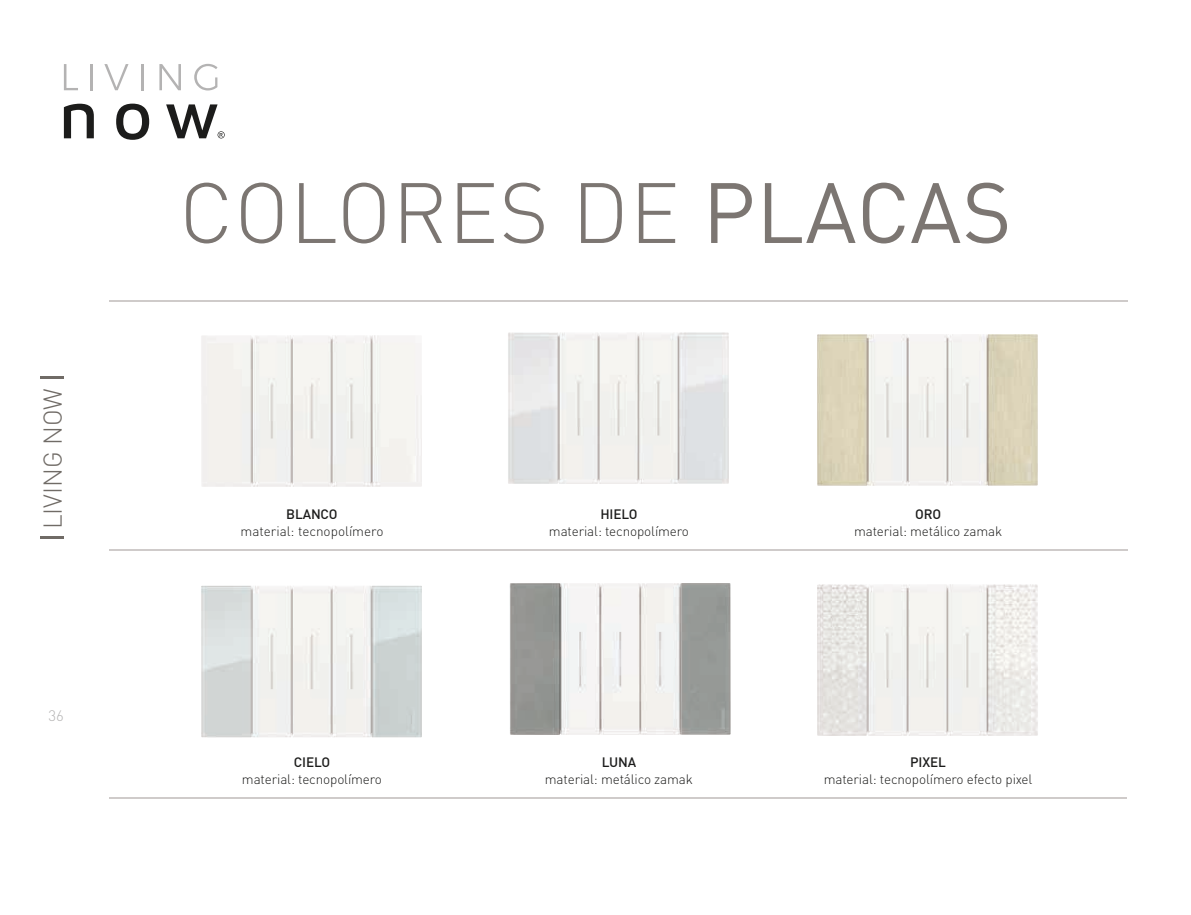
<style>
.page{position:relative;width:1191px;height:915px;background:#fff}
.page>*{position:absolute;margin:0;border:0;box-sizing:border-box;transform-origin:0 0}
.t1{font:300 84px "DIN Pro";letter-spacing:.01em;color:#7c7672}
.t2{font:300 25.5px "DIN Pro";color:#706b66}
.t3{font:300 15px "DIN Pro";color:#b4b3b3}
.t4{font:300 13.5px "DIN Pro";letter-spacing:-.01em;color:#1c1c1b}
.t5{font:500 13.5px "DIN Pro";letter-spacing:-.01em;color:#1c1c1b}
.s1{font-weight:400}
</style>
<div class="page">
<img style="left:510px;top:583px;width:220px;height:151px">
<img style="left:817px;top:334px;width:221px;height:151px">
<img style="left:201px;top:335px;width:221px;height:151px">
<img style="left:817px;top:584px;width:221px;height:151px">
<img style="left:508px;top:332px;width:221px;height:152px">
<img style="left:201px;top:585px;width:221px;height:152px">
<svg style="left:64px;top:64px;width:14px;height:26px"></svg>
<hr style="left:91px;top:64px;width:2px;height:26px;background:#b4b3b3">
<svg style="left:104px;top:64px;width:24px;height:26px"></svg>
<hr style="left:141px;top:64px;width:3px;height:26px;background:#b4b3b3">
<svg style="left:159px;top:64px;width:22px;height:26px"></svg>
<svg style="left:194px;top:64px;width:23px;height:26px"></svg>
<svg style="left:64px;top:104px;width:30px;height:34px"></svg>
<svg style="left:116px;top:104px;width:33px;height:36px"></svg>
<svg style="left:166px;top:104px;width:59px;height:34px"></svg>
<hr style="left:40px;top:536px;width:24px;height:2px;background:#706b66">
<hr style="left:40px;top:376px;width:24px;height:3px;background:#706b66">
<hr style="left:109px;top:548px;width:1018px;height:2px;background:#cfcbca">
<hr style="left:109px;top:300px;width:1018px;height:2px;background:#cfcbca">
<hr style="left:109px;top:797px;width:1017px;height:1px;background:#cfcbca">
<h2 class="t2" style="left:35px;top:529px;width:142px;rotate:-90deg">LIVING NOW</h2>
<p class="t3" style="left:48px;top:705px;width:17px">36</p>
<h1 class="t1" style="left:179px;top:155px;width:834px">COLORES DE <span class="s1">PLACAS</span></h1>
<p class="t5" style="left:286px;top:505px;width:53px">BLANCO</p>
<p class="t4" style="left:240px;top:521px;width:144px">material: tecnopolímero</p>
<p class="t5" style="left:294px;top:753px;width:38px">CIELO</p>
<p class="t4" style="left:242px;top:769px;width:141px">material: tecnopolímero</p>
<p class="t5" style="left:600px;top:505px;width:39px">HIELO</p>
<p class="t4" style="left:549px;top:521px;width:141px">material: tecnopolímero</p>
<p class="t5" style="left:601px;top:753px;width:36px">LUNA</p>
<p class="t4" style="left:545px;top:769px;width:150px">material: metálico zamak</p>
<p class="t5" style="left:915px;top:505px;width:28px">ORO</p>
<p class="t4" style="left:854px;top:521px;width:150px">material: metálico zamak</p>
<p class="t5" style="left:910px;top:753px;width:37px">PIXEL</p>
<p class="t4" style="left:823px;top:769px;width:210px">material: tecnopolímero efecto pixel</p>
</div>
